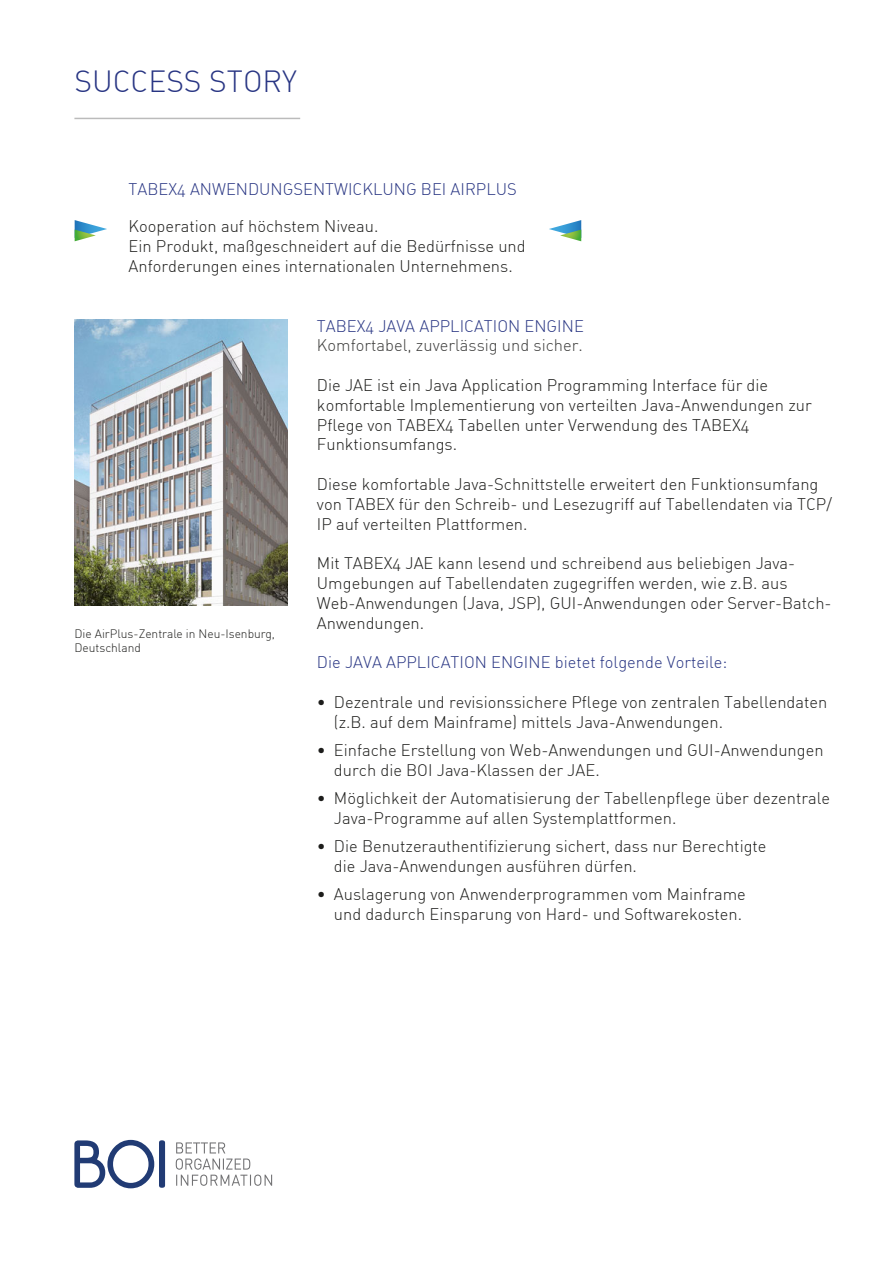
<style>
.page{position:relative;width:893px;height:1263px;background:#fff}
.page>*{position:absolute;margin:0;border:0;box-sizing:border-box;transform-origin:0 0}
.t1{font:300 30px "DIN Alternate";color:#283583}
.Fließtext{font:300 16.5px/19.8px "DIN Alternate";color:#1d1d1b}
.Higlight{font:300 16.5px "DIN Alternate";color:#283583}
.t2{font:300 16.5px "DIN Alternate";color:#3c3c3b}
.H2_ohne_Abstand{font:300 16.5px "DIN Alternate";color:#283583}
.t3{font:300 12px/14.4px "DIN";color:#1d1d1b}
</style>
<div class="page">
<svg style="left:176px;top:1142px;width:96px;height:44px"></svg>
<div style="left:159px;top:1140px;width:6px;height:48px;background:#213b74;border-radius:3px"></div>
<svg style="left:74px;top:1140px;width:80px;height:48px"></svg>
<hr style="left:74px;top:118px;width:226px;height:1px;background:#1d1d1b">
<img style="left:74px;top:319px;width:213px;height:286px">
<svg style="left:549px;top:220px;width:32px;height:21px"></svg>
<svg style="left:75px;top:220px;width:32px;height:21px"></svg>
<h1 class="t1" style="left:74px;top:63px;width:224px">SUCCESS STORY</h1>
<h2 class="Higlight" style="left:129px;top:179px;width:390px">TABEX4 ANWENDUNGSENTWICKLUNG BEI AIRPLUS</h2>
<p class="Fließtext" style="left:129px;top:216px;width:251px">Kooperation auf höchstem Niveau.</p>
<p class="Fließtext" style="left:129px;top:236px;width:399px">Ein Produkt, maßgeschneidert auf die Bedürfnisse und<br>Anforderungen eines internationalen Unternehmens.</p>
<p class="t3" style="left:74px;top:626px;width:202px">Die AirPlus-Zentrale in Neu-Isenburg,<br>Deutschland</p>
<p class="H2_ohne_Abstand" style="left:317px;top:315px;width:268px">TABEX4 JAVA APPLICATION ENGINE</p>
<h4 class="t2" style="left:317px;top:335px;width:267px">Komfortabel, zuverlässig und sicher.</h4>
<p class="Fließtext" style="left:317px;top:375px;width:496px">Die JAE ist ein Java Application Programming Interface für die komfortable Implementierung von verteilten Java-Anwendungen zur Pflege von TABEX4 Tabellen unter Verwendung des TABEX4<br>Funktionsumfangs.</p>
<p class="Fließtext" style="left:317px;top:474px;width:516px">Diese komfortable Java-Schnittstelle erweitert den Funktionsumfang von TABEX für den Schreib- und Lesezugriff auf Tabellendaten via TCP/<br>IP auf verteilten Plattformen.</p>
<p class="Fließtext" style="left:317px;top:553px;width:516px">Mit TABEX4 JAE kann lesend und schreibend aus beliebigen Java-Umgebungen auf Tabellendaten zugegriffen werden, wie z.B. aus Web-Anwendungen (Java, JSP), GUI-Anwendungen oder Server-Batch-Anwendungen.</p>
<p class="Higlight" style="left:317px;top:652px;width:412px">Die JAVA APPLICATION ENGINE bietet folgende Vorteile:</p>
<p class="Fließtext" style="left:334px;top:692px;width:495px;text-indent:-17px">• Dezentrale und revisionssichere Pflege von zentralen Tabellendaten (z.B. auf dem Mainframe) mittels Java-Anwendungen.</p>
<p class="Fließtext" style="left:334px;top:740px;width:491px;text-indent:-17px">• Einfache Erstellung von Web-Anwendungen und GUI-Anwendungen durch die BOI Java-Klassen der JAE.</p>
<p class="Fließtext" style="left:334px;top:788px;width:498px;text-indent:-17px">• Möglichkeit der Automatisierung der Tabellenpflege über dezentrale<br>Java-Programme auf allen Systemplattformen.</p>
<p class="Fließtext" style="left:334px;top:836px;width:434px;text-indent:-17px">• Die Benutzerauthentifizierung sichert, dass nur Berechtigte die Java-Anwendungen ausführen dürfen.</p>
<p class="Fließtext" style="left:317px;top:884px;width:430px;text-align:right">• Auslagerung von Anwenderprogrammen vom Mainframe und dadurch Einsparung von Hard- und Softwarekosten.</p>
</div>
